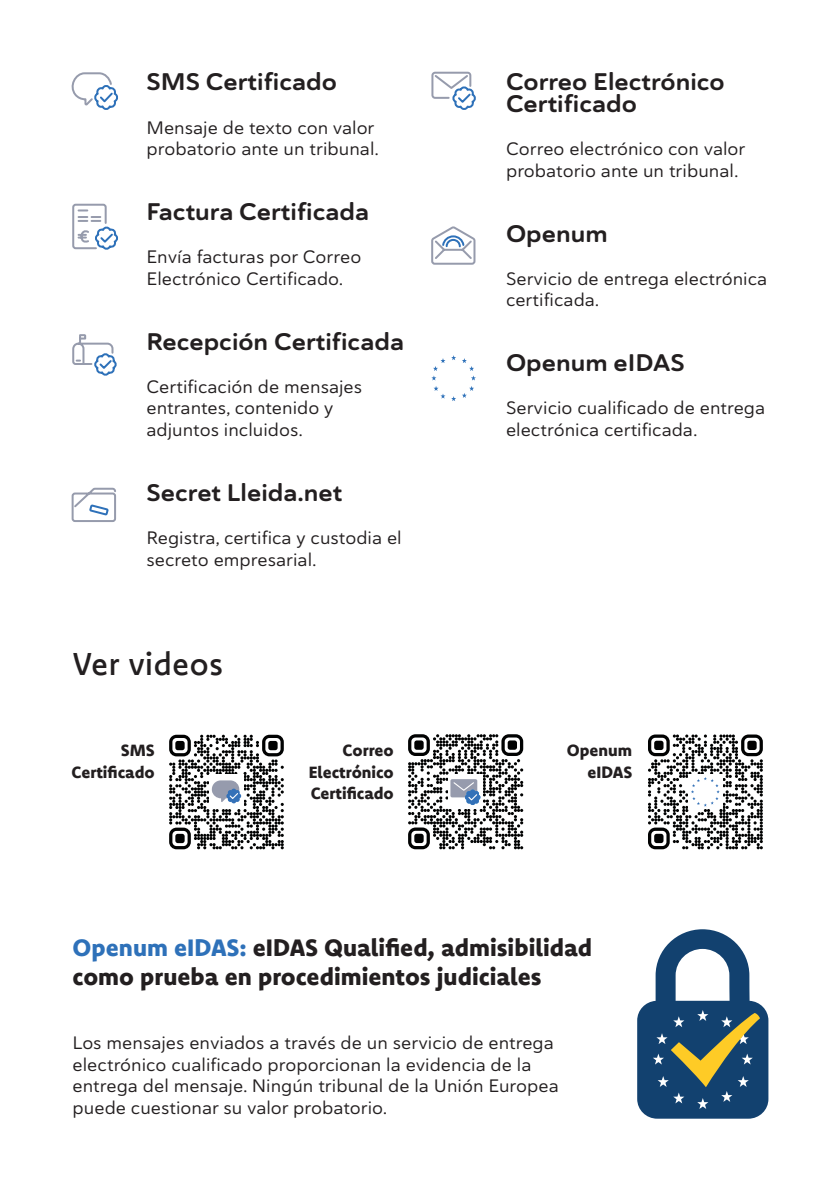
<style>
.page{position:relative;width:840px;height:1191px;background:#fff}
.page>*{position:absolute;margin:0;border:0;box-sizing:border-box;transform-origin:0 0}
.t1{font:500 32px "Komet";color:#231f20}
.t2{font:700 expanded 24px/21.6px "Haboro Soft";color:#231f20}
.t3{font:800 24px/28.8px "Komet";color:#231f20}
.t4{font:expanded 18px/21.6px "Haboro Soft";color:#231f20}
.t5{font:800 16.4px/21px "Komet";color:#231f20;text-align:right}
.s1{color:#2e71b9}
</style>
<div class="page">
<svg style="left:431px;top:71px;width:44px;height:39px"></svg>
<svg style="left:71px;top:72px;width:47px;height:38px"></svg>
<svg style="left:431px;top:226px;width:45px;height:39px"></svg>
<svg style="left:72px;top:203px;width:46px;height:47px"></svg>
<svg style="left:72px;top:334px;width:44px;height:41px"></svg>
<svg style="left:71px;top:487px;width:45px;height:35px"></svg>
<svg style="left:169px;top:734px;width:114px;height:115px"></svg>
<svg style="left:408px;top:734px;width:115px;height:115px"></svg>
<svg style="left:648px;top:734px;width:114px;height:115px"></svg>
<svg style="left:433px;top:386px;width:12px;height:12px"></svg>
<svg style="left:451px;top:386px;width:23px;height:15px"></svg>
<svg style="left:451px;top:355px;width:24px;height:25px"></svg>
<svg style="left:431px;top:358px;width:14px;height:22px"></svg>
<svg style="left:637px;top:929px;width:131px;height:189px"></svg>
<p class="t2" style="left:146px;top:71px;width:192px">SMS Certificado</p>
<p class="t4" style="left:146px;top:116px;width:234px">Mensaje de texto con valor probatorio ante un tribunal.</p>
<p class="t2" style="left:146px;top:201px;width:224px">Factura Certificada</p>
<p class="t4" style="left:146px;top:246px;width:216px">Envía facturas por Correo<br>Electrónico Certificado.</p>
<p class="t2" style="left:146px;top:330px;width:259px">Recepción Certificada</p>
<p class="t4" style="left:146px;top:375px;width:217px">Certificación de mensajes entrantes, contenido y adjuntos incluidos.</p>
<p class="t2" style="left:146px;top:482px;width:197px">Secret Lleida.net</p>
<p class="t4" style="left:146px;top:527px;width:256px">Registra, certifica y custodia el secreto empresarial.</p>
<p class="t1" style="left:73px;top:642px;width:152px">Ver videos</p>
<p class="t5" style="left:121px;top:740px;width:35px">SMS</p>
<p class="t5" style="left:72px;top:761px;width:84px">Certificado</p>
<p class="t5" style="left:308px;top:740px;width:86px">Correo<br>Electrónico</p>
<p class="t5" style="left:310px;top:782px;width:84px">Certificado</p>
<p class="t2" style="left:505px;top:71px;width:220px">Correo Electrónico<br>Certificado</p>
<p class="t4" style="left:505px;top:138px;width:241px">Correo electrónico con valor probatorio ante un tribunal.</p>
<p class="t2" style="left:505px;top:222px;width:103px">Openum</p>
<p class="t4" style="left:505px;top:267px;width:262px">Servicio de entrega electrónica certificada.</p>
<p class="t2" style="left:505px;top:352px;width:180px">Openum eIDAS</p>
<p class="t4" style="left:505px;top:397px;width:260px">Servicio cualificado de entrega electrónica certificada.</p>
<p class="t5" style="left:566px;top:740px;width:67px">Openum</p>
<p class="t5" style="left:587px;top:761px;width:46px">eIDAS</p>
<p class="t3" style="left:73px;top:932px;width:520px"><span class="s1">Openum eIDAS:</span> eIDAS Qualified, admisibilidad como prueba en procedimientos judiciales</p>
<p class="t4" style="left:73px;top:1032px;width:487px">Los mensajes enviados a través de un servicio de entrega electrónico cualificado proporcionan la evidencia de la entrega del mensaje. Ningún tribunal de la Unión Europea puede cuestionar su valor probatorio.</p>
</div>
